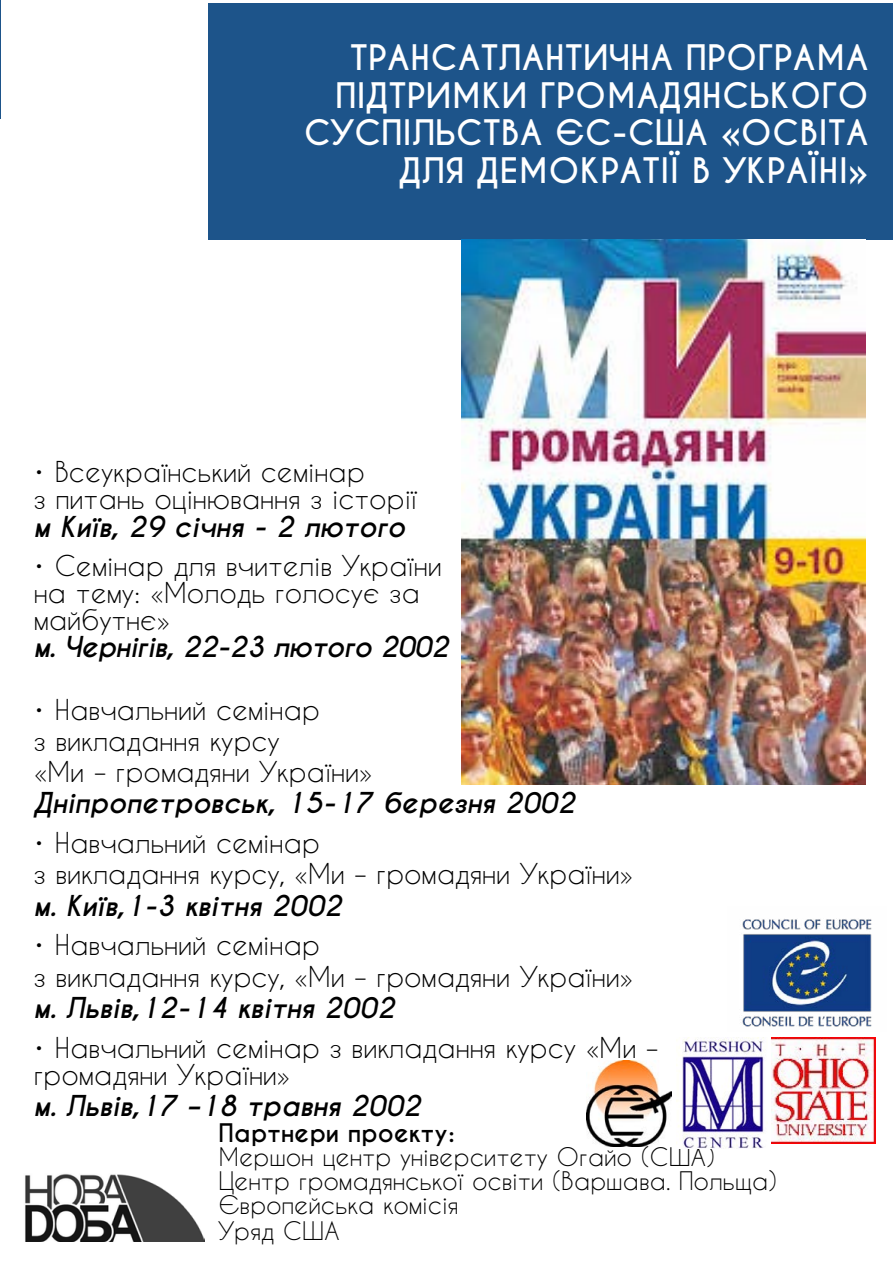
<style>
.page{position:relative;width:893px;height:1263px;background:#fff}
.page>*{position:absolute;margin:0;border:0;box-sizing:border-box;transform-origin:0 0}
.t1{font:700 33px/37.5px "Caviar Dreams";letter-spacing:.025em;color:#fff;text-align:right}
.t2{font:27px/27px "Caviar Dreams";letter-spacing:.02em;color:#000}
.t3{font:italic 700 27px "Caviar Dreams";letter-spacing:.02em;color:#000}
.t4{font:italic 700 27px "Caviar Dreams";color:#000}
.t5{font:24px/24.5px "Caviar Dreams";letter-spacing:.02em;color:#000}
.t6{font:700 24px "Caviar Dreams";letter-spacing:.02em;color:#000}
</style>
<div class="page">
<img style="left:587px;top:1060px;width:84px;height:86px">
<img style="left:0;top:1px;width:1px;height:117px">
<div style="left:209px;top:3px;width:683px;height:236px;background:#1d548a"></div>
<img style="left:742px;top:919px;width:130px;height:108px">
<img style="left:461px;top:239px;width:405px;height:545px">
<img style="left:25px;top:1174px;width:180px;height:67px">
<img style="left:676px;top:1037px;width:88px;height:112px">
<img style="left:771px;top:1037px;width:104px;height:107px">
<p class="t1" style="left:304px;top:40px;width:566px">ТРАНСАТЛАНТИЧНА ПРОГРАМА<br>ПІДТРИМКИ ГРОМАДЯНСЬКОГО<br>СУСПІЛЬСТВА ЄС-США «ОСВІТА<br>ДЛЯ ДЕМОКРАТІЇ В УКРАЇНІ»</p>
<p class="t2" style="left:34px;top:458px;width:384px">• Всеукраїнський семінар<br>з питань оцінювання з історії</p>
<p class="t3" style="left:34px;top:510px;width:372px">м Київ, 29 січня - 2 лютого</p>
<p class="t2" style="left:34px;top:552px;width:409px">• Семінар для вчителів України на тему: «Молодь голосує за майбутнє»</p>
<p class="t4" style="left:34px;top:631px;width:416px">м. Чернігів, 22-23 лютого 2002</p>
<p class="t2" style="left:34px;top:693px;width:340px;line-height:31.2px">• Навчальний семінар<br>з викладання курсу<br>«Ми – громадяни України»</p>
<p class="t3" style="left:34px;top:787px;width:543px">Дніпропетровськ, 15-17 березня 2002</p>
<p class="t2" style="left:34px;top:827px;width:600px;line-height:31.2px">• Навчальний семінар<br>з викладання курсу, «Ми – громадяни України»</p>
<p class="t3" style="left:34px;top:889px;width:309px">м. Київ,1-3 квітня 2002</p>
<p class="t2" style="left:34px;top:929px;width:600px;line-height:31.2px">• Навчальний семінар<br>з викладання курсу, «Ми – громадяни України»</p>
<p class="t3" style="left:34px;top:991px;width:362px">м. Львів,12-14 квітня 2002</p>
<p class="t2" style="left:34px;top:1033px;width:625px">• Навчальний семінар з викладання курсу «Ми – громадяни України»</p>
<p class="t3" style="left:34px;top:1089px;width:388px">м. Львів,17 –18 травня 2002</p>
<p class="t6" style="left:219px;top:1119px;width:237px">Партнери проекту:</p>
<p class="t5" style="left:219px;top:1145px;width:559px">Мершон центр університету Огайо (США)<br>Центр громадянської освіти (Варшава. Польща)<br>Європейська комісія<br>Уряд США</p>
</div>
